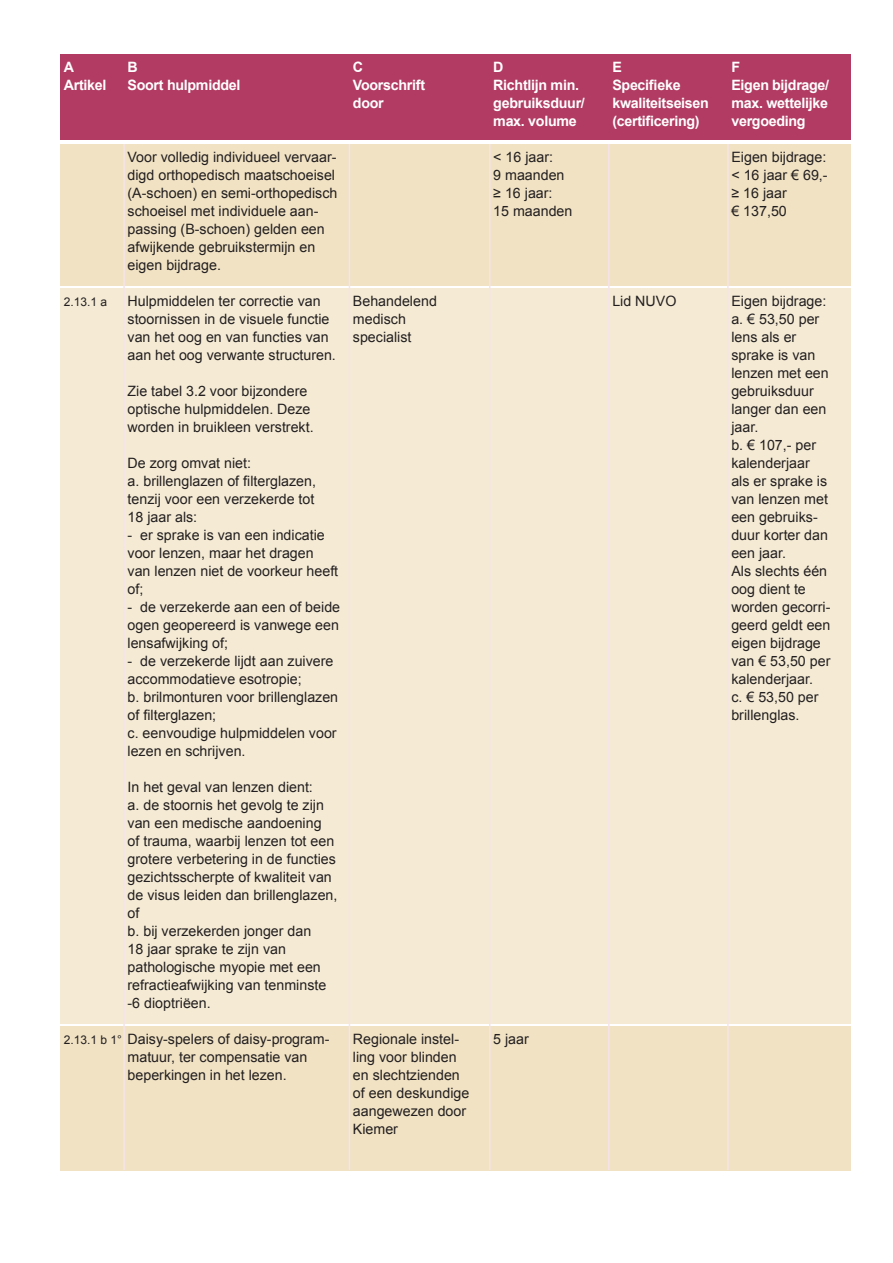
<style>
.page{position:relative;width:893px;height:1263px;background:#fff}
.page>*{position:absolute;margin:0;border:0;box-sizing:border-box;transform-origin:0 0}
.t1{font:14.25px/18px "Arial";color:#231f20}
.t2{font:700 14.25px "Arial";letter-spacing:-.02em;color:#fff}
.t3{font:12px "Arial";color:#231f20}
</style>
<div class="page">
<div style="left:60px;top:144px;width:790px;height:142px;background:#f0e2c3"></div>
<div style="left:60px;top:288px;width:790px;height:736px;background:#f5ebd5"></div>
<div style="left:60px;top:1026px;width:790px;height:144px;background:#f0e2c3"></div>
<div style="left:60px;top:54px;width:790px;height:86px;background:#b13b62"></div>
<hr style="left:123px;top:144px;width:2px;height:1026px;background:#f5e4ea">
<hr style="left:349px;top:144px;width:1px;height:1026px;background:#f5e4ea">
<hr style="left:489px;top:144px;width:1px;height:1026px;background:#f5e4ea">
<hr style="left:608px;top:144px;width:2px;height:1026px;background:#f5e4ea">
<hr style="left:727px;top:144px;width:2px;height:1026px;background:#f5e4ea">
<p class="t2" style="left:64px;top:57px;width:12px">A</p>
<p class="t2" style="left:128px;top:57px;width:12px">B</p>
<p class="t2" style="left:353px;top:57px;width:12px">C</p>
<p class="t2" style="left:493px;top:57px;width:12px">D</p>
<p class="t2" style="left:612px;top:57px;width:11px">E</p>
<p class="t2" style="left:731px;top:57px;width:10px">F</p>
<p class="t2" style="left:64px;top:75px;width:44px">Artikel</p>
<p class="t2" style="left:128px;top:75px;width:114px">Soort hulpmiddel</p>
<p class="t2" style="left:353px;top:75px;width:74px">Voorschrift</p>
<p class="t2" style="left:493px;top:75px;width:87px">Richtlijn min.</p>
<p class="t2" style="left:612px;top:75px;width:70px">Specifieke</p>
<p class="t2" style="left:731px;top:75px;width:99px">Eigen bijdrage/</p>
<p class="t2" style="left:353px;top:93px;width:32px">door</p>
<p class="t2" style="left:493px;top:93px;width:93px">gebruiksduur/</p>
<p class="t2" style="left:612px;top:93px;width:98px">kwaliteitseisen</p>
<p class="t2" style="left:731px;top:93px;width:98px">max. wettelijke</p>
<p class="t2" style="left:493px;top:111px;width:85px">max. volume</p>
<p class="t2" style="left:612px;top:111px;width:89px">(certificering)</p>
<p class="t2" style="left:731px;top:111px;width:76px">vergoeding</p>
<p class="t1" style="left:128px;top:148px;width:211px">Voor volledig individueel vervaar&shy;digd orthopedisch maatschoeisel (A-schoen) en semi-orthopedisch schoeisel met individuele aan&shy;passing (B-schoen) gelden een afwijkende gebruikstermijn en eigen bijdrage.</p>
<p class="t1" style="left:128px;top:292px;width:210px">Hulpmiddelen ter correctie van stoornissen in de visuele functie van het oog en van functies van aan het oog verwante structuren.</p>
<p class="t1" style="left:128px;top:382px;width:188px">Zie tabel 3.2 voor bijzondere optische hulpmiddelen. Deze worden in bruikleen verstrekt.</p>
<p class="t1" style="left:128px;top:454px;width:190px">De zorg omvat niet:<br>a. brillenglazen of filterglazen, tenzij voor een verzekerde tot<br>18 jaar als:</p>
<p class="t1" style="left:128px;top:526px;width:212px">- er sprake is van een indicatie voor lenzen, maar het dragen van lenzen niet de voorkeur heeft of;</p>
<p class="t1" style="left:128px;top:598px;width:214px;text-align:justify">- de verzekerde aan een of beide ogen geopereerd is vanwege een lensafwijking of;</p>
<p class="t1" style="left:128px;top:652px;width:212px">- de verzekerde lijdt aan zuivere accommodatieve esotropie;<br>b. brilmonturen voor brillenglazen of filterglazen;<br>c. eenvoudige hulpmiddelen voor lezen en schrijven.</p>
<p class="t1" style="left:128px;top:778px;width:211px">In het geval van lenzen dient:<br>a. de stoornis het gevolg te zijn van een medische aandoening<br>of trauma, waarbij lenzen tot een grotere verbetering in de functies gezichtsscherpte of kwaliteit van de visus leiden dan brillenglazen, of<br>b. bij verzekerden jonger dan<br>18 jaar sprake te zijn van pathologische myopie met een refractieafwijking van tenminste -6 dioptriëen.</p>
<p class="t1" style="left:128px;top:1030px;width:203px">Daisy-spelers of daisy-program&shy;matuur, ter compensatie van beperkingen in het lezen.</p>
<p class="t3" style="left:64px;top:294px;width:45px">2.13.1 a</p>
<p class="t3" style="left:64px;top:1032px;width:60px">2.13.1 b 1°</p>
<p class="t1" style="left:353px;top:292px;width:85px">Behandelend medisch specialist</p>
<p class="t1" style="left:353px;top:1030px;width:118px">Regionale instel&shy;ling voor blinden en slechtzienden of een deskundige aangewezen door<br>Kiemer</p>
<p class="t1" style="left:493px;top:148px;width:81px">&lt; 16 jaar:<br>9 maanden ≥ 16 jaar:<br>15 maanden</p>
<p class="t1" style="left:493px;top:1030px;width:37px">5 jaar</p>
<p class="t1" style="left:612px;top:292px;width:66px">Lid NUVO</p>
<p class="t1" style="left:731px;top:148px;width:98px">Eigen bijdrage: &lt; 16 jaar € 69,- ≥ 16 jaar<br>€ 137,50</p>
<p class="t1" style="left:731px;top:292px;width:101px">Eigen bijdrage: a. € 53,50 per lens als er sprake is van lenzen met een gebruiksduur langer dan een jaar.<br>b. € 107,- per kalenderjaar als er sprake is van lenzen met een gebruiks&shy;duur korter dan een jaar.<br>Als slechts één oog dient te worden gecorri&shy;geerd geldt een eigen bijdrage van € 53,50 per kalenderjaar.<br>c. € 53,50 per brillenglas.</p>
</div>
